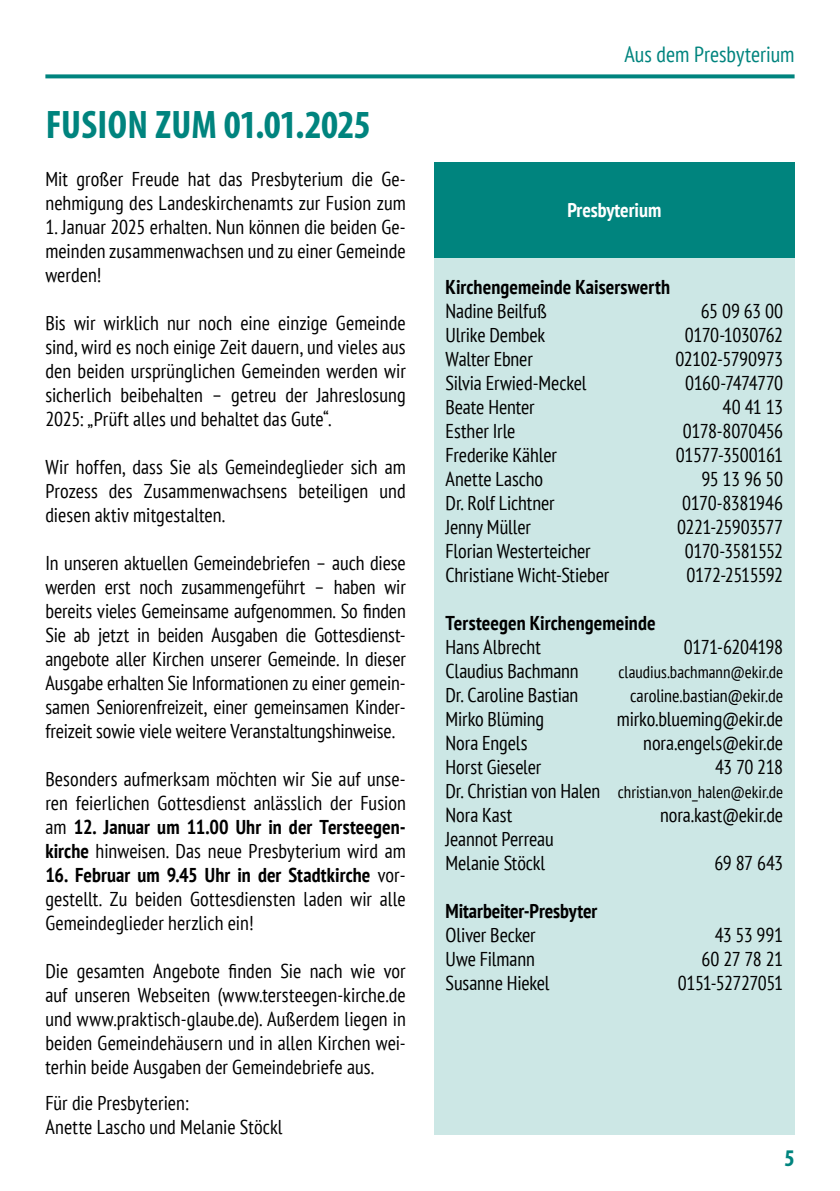
<style>
.page{position:relative;width:840px;height:1191px;background:#fff}
.page>*{position:absolute;margin:0;border:0;box-sizing:border-box;transform-origin:0 0}
.t1{font:700 condensed 40px "Myriad Pro";color:#00847e}
.t2{font:700 condensed 24px "Myriad Pro";color:#00847e}
.t3{font:condensed 22px "PT Sans";color:#00847e}
.t4{font:condensed 20px/24px "PT Sans";letter-spacing:-.005em;color:#000;text-align:justify}
.t5{font:condensed 20px "PT Sans";letter-spacing:-.03em;color:#000}
.t6{font:700 condensed 20px "PT Sans";color:#000}
.t7{font:condensed 20px "PT Sans";letter-spacing:-.025em;color:#000}
.t8{font:condensed 20px "PT Sans";letter-spacing:-.035em;color:#000}
.t9{font:700 condensed 20px "PT Sans";color:#fff}
.t10{font:condensed 18px "PT Sans";color:#000}
.t11{font:condensed 17px "PT Sans";color:#000}
.s1{font-weight:700}
.s2{font-size:20px}
</style>
<div class="page">
<svg style="left:45px;top:74px;width:749px;height:4px;background:#19908b"></svg>
<div style="left:434px;top:257px;width:360px;height:877px;background:#cce7e5"></div>
<div style="left:434px;top:162px;width:360px;height:95px;background:#00847e"></div>
<h1 class="t1" style="left:46px;top:100px;width:326px">FUSION ZUM 01.01.2025</h1>
<p class="t4" style="left:45px;top:166px;width:361px">Mit großer Freude hat das Presbyterium die Ge&shy;nehmigung des Landeskirchenamts zur Fusion zum</p>
<p class="t4" style="left:45px;top:214px;width:362px">1. Januar 2025 erhalten. Nun können die beiden Ge&shy;meinden zusammenwachsen und zu einer Gemeinde werden!</p>
<p class="t4" style="left:45px;top:310px;width:362px">Bis wir wirklich nur noch eine einzige Gemeinde sind, wird es noch einige Zeit dauern, und vieles aus den beiden ursprünglichen Gemeinden werden wir sicherlich beibehalten – getreu der Jahreslosung 2025: „Prüft alles und behaltet das Gute“.</p>
<p class="t4" style="left:45px;top:454px;width:362px">Wir hoffen, dass Sie als Gemeindeglieder sich am Prozess des Zusammenwachsens beteiligen und diesen aktiv mitgestalten.</p>
<p class="t4" style="left:45px;top:550px;width:362px">In unseren aktuellen Gemeindebriefen – auch diese werden erst noch zusammengeführt – haben wir bereits vieles Gemeinsame aufgenommen. So finden Sie ab jetzt in beiden Ausgaben die Gottesdienst&shy;angebote aller Kirchen unserer Gemeinde. In dieser Ausgabe erhalten Sie Informationen zu einer gemein&shy;samen Seniorenfreizeit, einer gemeinsamen Kinder&shy;freizeit sowie viele weitere Veranstaltungshinweise.</p>
<p class="t4" style="left:45px;top:766px;width:362px">Besonders aufmerksam möchten wir Sie auf unse&shy;ren feierlichen Gottesdienst anlässlich der Fusion am <span class="s1">12. Januar um 11.00 Uhr in der Tersteegen&shy;kirche</span> hinweisen. Das neue Presbyterium wird am</p>
<p class="t4" style="left:45px;top:862px;width:361px"><span class="s1">16. Februar um 9.45 Uhr in der Stadtkirche</span> vor&shy;gestellt. Zu beiden Gottesdiensten laden wir alle Gemeindeglieder herzlich ein!</p>
<p class="t4" style="left:45px;top:958px;width:362px">Die gesamten Angebote finden Sie nach wie vor auf unseren Webseiten (www.tersteegen-kirche.de und www.praktisch-glaube.de). Außerdem liegen in beiden Gemeindehäusern und in allen Kirchen wei&shy;terhin beide Ausgaben der Gemeindebriefe aus.</p>
<p class="t4" style="left:45px;top:1090px;width:238px">Für die Presbyterien:<br>Anette Lascho und Melanie Stöckl</p>
<p class="t3" style="left:624px;top:40px;width:171px">Aus dem Presbyterium</p>
<p class="t9" style="left:567px;top:197px;width:95px">Presbyterium</p>
<p class="t6" style="left:445px;top:274px;width:226px">Kirchengemeinde Kaiserswerth</p>
<p class="t4" style="left:445px;top:298px;width:103px">Nadine Beilfuß</p>
<p class="t4" style="left:700px;top:298px;width:84px">65 09 63 00</p>
<p class="t4" style="left:445px;top:322px;width:101px">Ulrike Dembek</p>
<p class="t5" style="left:684px;top:322px;width:100px">0170-1030762</p>
<p class="t4" style="left:445px;top:346px;width:89px">Walter Ebner</p>
<p class="t7" style="left:675px;top:346px;width:109px">02102-5790973</p>
<p class="t4" style="left:445px;top:370px;width:142px">Silvia Erwied-Meckel</p>
<p class="t5" style="left:684px;top:370px;width:100px">0160-7474770</p>
<p class="t4" style="left:445px;top:394px;width:91px">Beate Henter</p>
<p class="t4" style="left:722px;top:394px;width:62px">40 41 13</p>
<p class="t4" style="left:445px;top:418px;width:71px">Esther Irle</p>
<p class="t7" style="left:682px;top:418px;width:102px">0178-8070456</p>
<p class="t4" style="left:445px;top:442px;width:113px">Frederike Kähler</p>
<p class="t4" style="left:675px;top:442px;width:109px">01577-3500161</p>
<p class="t4" style="left:445px;top:466px;width:99px">Anette Lascho</p>
<p class="t4" style="left:701px;top:466px;width:83px">95 13 96 50</p>
<p class="t4" style="left:445px;top:490px;width:111px">Dr. Rolf Lichtner</p>
<p class="t7" style="left:681px;top:490px;width:102px">0170-8381946</p>
<p class="t4" style="left:445px;top:514px;width:87px">Jenny Müller</p>
<p class="t5" style="left:676px;top:514px;width:107px">0221-25903577</p>
<p class="t4" style="left:445px;top:538px;width:147px">Florian Westerteicher</p>
<p class="t5" style="left:684px;top:538px;width:100px">0170-3581552</p>
<p class="t4" style="left:445px;top:562px;width:165px">Christiane Wicht-Stieber</p>
<p class="t8" style="left:686px;top:562px;width:98px">0172-2515592</p>
<p class="t6" style="left:445px;top:610px;width:211px">Tersteegen Kirchengemeinde</p>
<p class="t4" style="left:445px;top:634px;width:97px">Hans Albrecht</p>
<p class="t5" style="left:683px;top:634px;width:101px">0171-6204198</p>
<p class="t4" style="left:445px;top:658px;width:135px">Claudius Bachmann</p>
<p class="t11" style="left:618px;top:661px;width:166px">claudius.bachmann@ekir.de</p>
<p class="t4" style="left:445px;top:682px;width:134px">Dr. Caroline Bastian</p>
<p class="t10" style="left:629px;top:684px;width:154px">caroline.bastian@ekir.de</p>
<p class="t4" style="left:445px;top:706px;width:100px">Mirko Blüming</p>
<p class="t4" style="left:616px;top:706px;width:168px">mirko.blueming@ekir.de</p>
<p class="t4" style="left:445px;top:730px;width:83px">Nora Engels</p>
<p class="t4" style="left:643px;top:730px;width:141px">nora.engels@ekir.de</p>
<p class="t4" style="left:445px;top:754px;width:97px">Horst Gieseler</p>
<p class="t4" style="left:714px;top:754px;width:69px">43 70 218</p>
<p class="t11" style="left:445px;top:781px;width:339px"><span class="s2">Dr. Christian von Halen</span> christian.von_halen@ekir.de</p>
<p class="t4" style="left:445px;top:802px;width:68px">Nora Kast</p>
<p class="t4" style="left:659px;top:802px;width:124px">nora.kast@ekir.de</p>
<p class="t4" style="left:445px;top:826px;width:110px">Jeannot Perreau<br>Melanie Stöckl</p>
<p class="t4" style="left:714px;top:850px;width:70px">69 87 643</p>
<p class="t6" style="left:445px;top:898px;width:153px">Mitarbeiter-Presbyter</p>
<p class="t4" style="left:445px;top:922px;width:92px">Oliver Becker</p>
<p class="t4" style="left:714px;top:922px;width:70px">43 53 991</p>
<p class="t4" style="left:445px;top:946px;width:91px">Uwe Filmann</p>
<p class="t4" style="left:701px;top:946px;width:83px">60 27 78 21</p>
<p class="t4" style="left:445px;top:970px;width:105px">Susanne Hiekel</p>
<p class="t5" style="left:677px;top:970px;width:107px">0151-52727051</p>
<p class="t2" style="left:783px;top:1143px;width:12px">5</p>
</div>
